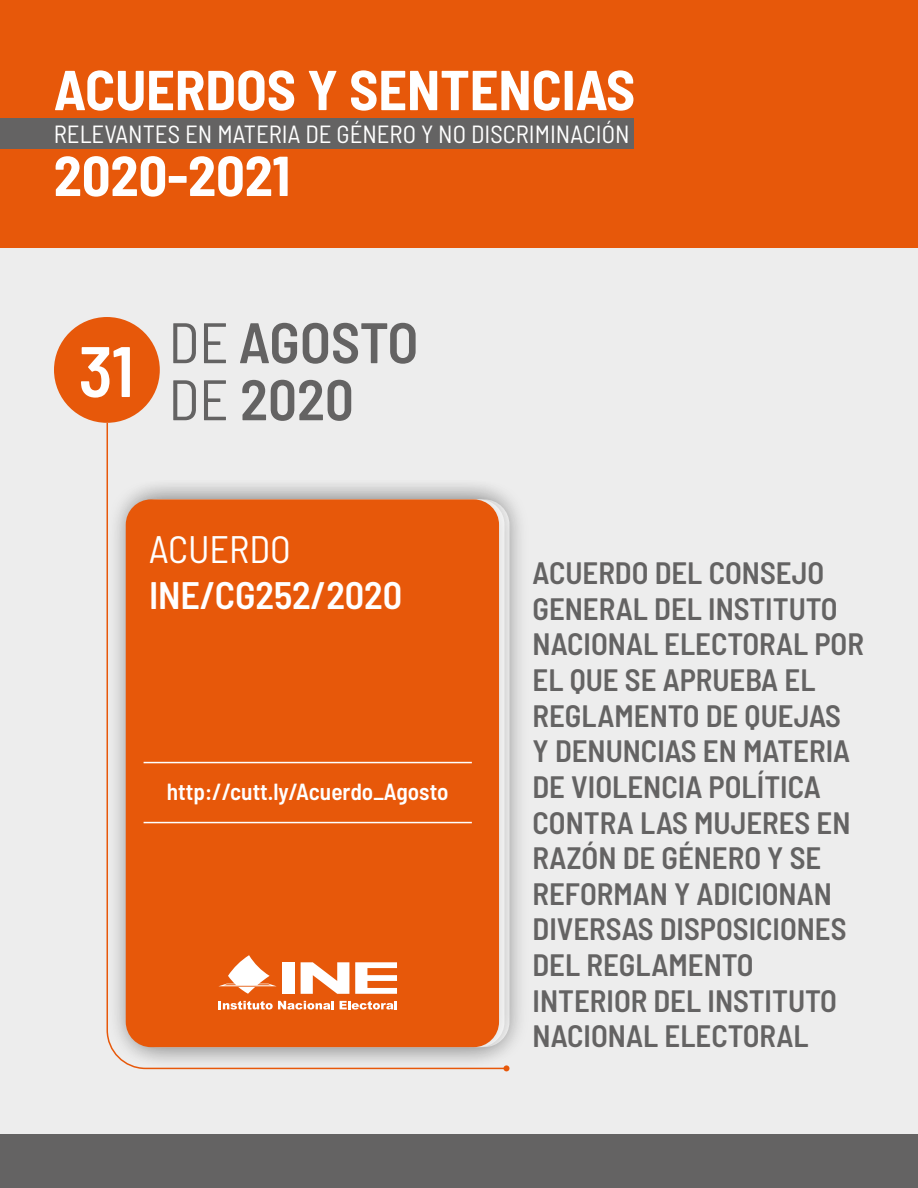
<style>
.page{position:relative;width:918px;height:1188px;background:#ededed}
.page>*{position:absolute;margin:0;border:0;box-sizing:border-box;transform-origin:0 0}
.t1{font:600 semi-condensed 71.25px "Barlow";color:#fff}
.t2{font:600 semi-condensed 57px/57px "Barlow";color:#646363}
.t3{font:700 semi-condensed 56.25px/85.8px "Barlow";color:#fff}
.t4{font:600 semi-condensed 38.25px "Barlow";letter-spacing:-.005em;color:#fff}
.t5{font:semi-condensed 38.25px "Barlow";color:#fff}
.t6{font:600 semi-condensed 30.9px/35.5px "Barlow";color:#646363}
.t7{font:semi-condensed 24.75px "Barlow";color:#fff}
.t8{font:600 semi-condensed 23.25px "Barlow";color:#fff}
.s1{font-weight:400}
</style>
<div class="page">
<div style="left:0;top:0;width:918px;height:247px;background:#e7580a"></div>
<div style="left:54px;top:317px;width:106px;height:106px;background:#e7580a;border-radius:50%"></div>
<div style="left:0;top:118px;width:634px;height:31px;background:#646363"></div>
<div style="left:103px;top:477px;width:418px;height:592px;background:#000;opacity:.2"></div>
<div style="left:0;top:1134px;width:918px;height:54px;background:#646363"></div>
<svg style="left:106px;top:421px;width:402px;height:649px"></svg>
<svg style="left:503px;top:1065px;width:6px;height:6px"></svg>
<h3 class="t3" style="left:54px;top:43px;width:583px">ACUERDOS Y SENTENCIAS<br>2020-2021</h3>
<p class="t7" style="left:54px;top:117px;width:577px">RELEVANTES EN MATERIA DE GÉNERO Y NO DISCRIMINACIÓN</p>
<h1 class="t1" style="left:79px;top:320px;width:57px">31</h1>
<h2 class="t2" style="left:169px;top:310px;width:251px"><span class="s1">DE</span> AGOSTO<br><span class="s1">DE</span> 2020</h2>
<p class="t5" style="left:149px;top:522px;width:143px">ACUERDO</p>
<p class="t4" style="left:149px;top:568px;width:255px">INE/CG252/2020</p>
<p class="t8" style="left:167px;top:774px;width:283px">http://cutt.ly/Acuerdo_Agosto</p>
<p class="t6" style="left:533px;top:553px;width:333px">ACUERDO DEL CONSEJO<br>GENERAL DEL INSTITUTO<br>NACIONAL ELECTORAL POR<br>EL QUE SE APRUEBA EL<br>REGLAMENTO DE QUEJAS<br>Y DENUNCIAS EN MATERIA<br>DE VIOLENCIA POLÍTICA<br>CONTRA LAS MUJERES EN<br>RAZÓN DE GÉNERO Y SE<br>REFORMAN Y ADICIONAN<br>DIVERSAS DISPOSICIONES<br>DEL REGLAMENTO<br>INTERIOR DEL INSTITUTO<br>NACIONAL ELECTORAL</p>
</div>
